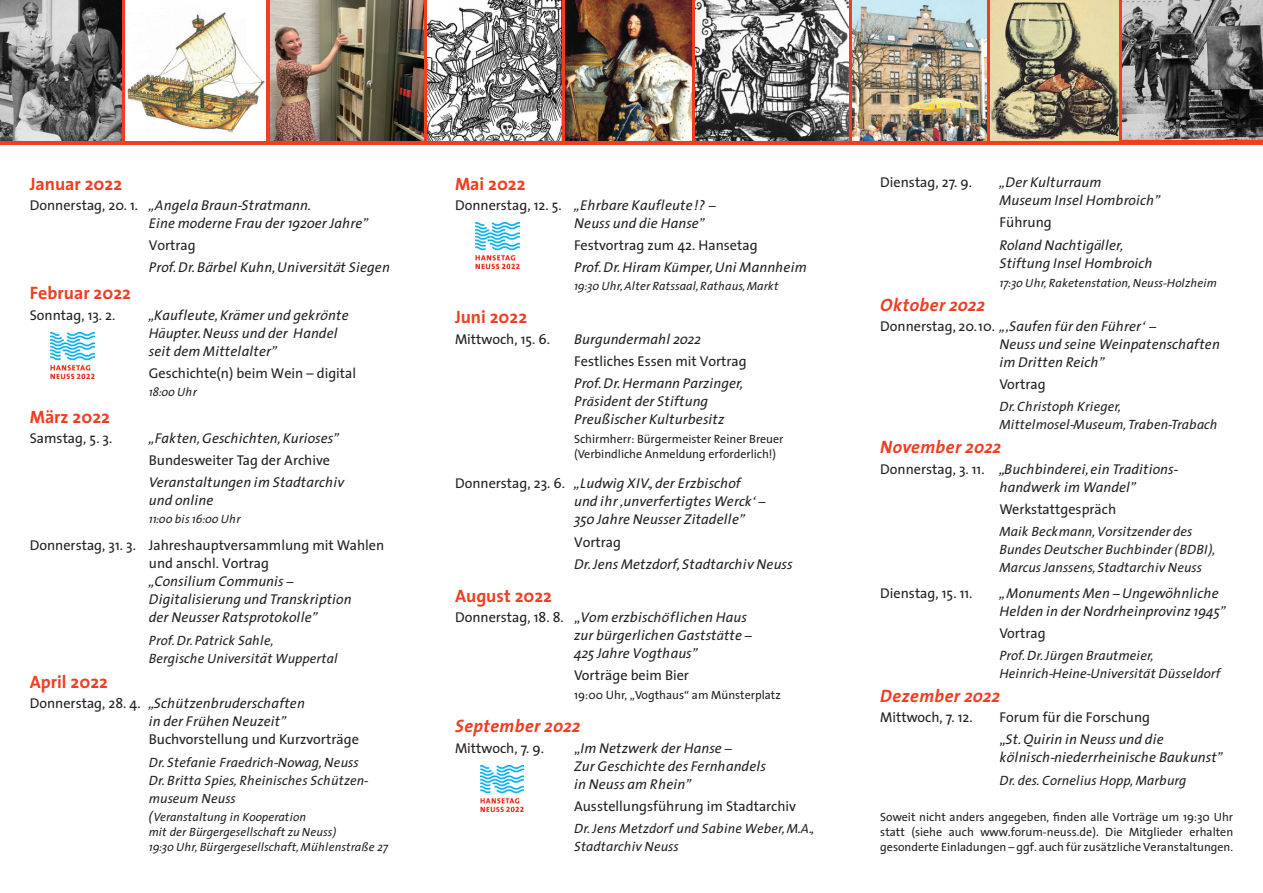
<style>
.page{position:relative;width:1263px;height:893px;background:#fff}
.page>*{position:absolute;margin:0;border:0;box-sizing:border-box;transform-origin:0 0}
.t1{font:700 18px "Thesis Sans";color:#ef3e22}
.t2{font:italic 700 18px "Thesis Sans";color:#ef3e22}
.t3{font:italic 14.25px/18px "Thesis Sans";letter-spacing:-.03em;color:#231f20}
.t4{font:14.25px/18px "Thesis Sans";color:#231f20;text-align:center}
.t5{font:italic 13.5px/18px "Thesis Sans";letter-spacing:-.03em;color:#231f20}
.t6{font:12px/15px "Thesis Sans";color:#231f20}
.t7{font:italic 12px/15px "Thesis Sans";letter-spacing:-.03em;color:#231f20}
.t8{font:italic 10.5px "Thesis Sans";color:#231f20}
.s1{font-style:normal}
.s2{font-size:13.5px}
</style>
<div class="page">
<svg style="left:0;top:0;width:1263px;height:145px;background:#d54e36"></svg>
<img style="left:51px;top:333px;width:43px;height:46px">
<img style="left:480px;top:765px;width:43px;height:46px">
<img style="left:476px;top:223px;width:43px;height:46px">
<img style="left:125px;top:0;width:141px;height:140px">
<img style="left:270px;top:0;width:153px;height:140px">
<img style="left:991px;top:0;width:127px;height:140px">
<img style="left:566px;top:0;width:125px;height:140px">
<img style="left:695px;top:0;width:153px;height:140px">
<img style="left:853px;top:0;width:133px;height:140px">
<img style="left:427px;top:0;width:134px;height:140px">
<img style="left:1123px;top:0;width:140px;height:140px">
<img style="left:0;top:0;width:121px;height:140px">
<p class="t1" style="left:30px;top:174px;width:94px">Januar 2022</p>
<p class="t3" style="left:149px;top:196px;width:222px;text-indent:-119px"><span class="s1">Donnerstag, 20. 1.</span> „Angela Braun-Stratmann.<br>Eine moderne Frau der 1920er Jahre”</p>
<p class="t4" style="left:149px;top:237px;width:48px">Vortrag</p>
<p class="t3" style="left:149px;top:259px;width:243px">Prof. Dr. Bärbel Kuhn, Universität Siegen</p>
<p class="t1" style="left:30px;top:283px;width:103px">Februar 2022</p>
<p class="t4" style="left:30px;top:307px;width:87px">Sonntag, 13. 2.</p>
<p class="t3" style="left:149px;top:306px;width:202px">„Kaufleute, Kr<span class="s2">a</span>mer und gekrönte</p>
<p class="t8" style="left:236px;top:302px;width:5px">..</p>
<p class="t3" style="left:149px;top:324px;width:191px">H<span class="s2">a</span>upter. Neuss und der Handel</p>
<p class="t8" style="left:162px;top:320px;width:5px">..</p>
<p class="t3" style="left:149px;top:342px;width:130px">seit dem Mittelalter”</p>
<p class="t4" style="left:149px;top:365px;width:209px">Geschichte(n) beim Wein – digital</p>
<p class="t7" style="left:149px;top:385px;width:50px">18:00 Uhr</p>
<p class="t1" style="left:30px;top:407px;width:82px">März 2022</p>
<p class="t4" style="left:30px;top:430px;width:84px">Samstag, 5. 3.</p>
<p class="t3" style="left:149px;top:429px;width:193px">„Fakten, Geschichten, Kurioses”</p>
<p class="t4" style="left:149px;top:452px;width:183px">Bundesweiter Tag der Archive</p>
<p class="t3" style="left:149px;top:474px;width:197px">Veranstaltungen im Stadtarchiv und online</p>
<p class="t7" style="left:149px;top:512px;width:94px">11:00 bis 16:00 Uhr</p>
<p class="t4" style="left:30px;top:537px;width:356px">Donnerstag, 31. 3. Jahreshauptversammlung mit Wahlen und anschl. Vortrag</p>
<p class="t3" style="left:149px;top:573px;width:205px">„Consilium Communis –<br>Digitalisierung und Transkription der Neusser Ratsprotokolle”</p>
<p class="t5" style="left:149px;top:631px;width:191px">Prof. Dr. Patrick Sahle,<br>Bergische Universitat Wuppertal</p>
<p class="t8" style="left:264px;top:645px;width:5px">..</p>
<p class="t1" style="left:30px;top:672px;width:80px">April 2022</p>
<p class="t3" style="left:30px;top:695px;width:277px"><span class="s1">Donnerstag, 28. 4.</span> „Schutzenbruderschaften</p>
<p class="t7" style="left:179px;top:689px;width:6px">..</p>
<p class="t3" style="left:149px;top:713px;width:140px">in der Fruhen Neuzeit”</p>
<p class="t7" style="left:201px;top:707px;width:6px">..</p>
<p class="t4" style="left:149px;top:731px;width:212px">Buchvorstellung und Kurzvorträge</p>
<p class="t5" style="left:149px;top:753px;width:221px">Dr. Stefanie Fraedrich-Nowag, Neuss<br>Dr. Britta Spies, Rheinisches Schutzen-</p>
<p class="t8" style="left:334px;top:768px;width:5px">..</p>
<p class="t5" style="left:149px;top:789px;width:89px">museum Neuss</p>
<p class="t7" style="left:149px;top:809px;width:190px"><span class="s2">(</span>Veranstaltung in Kooperation<br>mit der Burgergesellschaft zu Neuss)</p>
<p class="t7" style="left:149px;top:814px;width:241px;line-height:21.8px;text-indent:49px">..<br>19:30 Uhr, Burgergesellschaft, Muhlenstraße 27</p>
<p class="t7" style="left:209px;top:833px;width:7px">..</p>
<p class="t7" style="left:313px;top:833px;width:7px">..</p>
<p class="t1" style="left:455px;top:174px;width:72px">Mai 2022</p>
<p class="t3" style="left:574px;top:196px;width:143px;text-indent:-119px"><span class="s1">Donnerstag, 12. 5.</span> „Ehrbare Kaufleute !? –<br>Neuss und die Hanse”</p>
<p class="t3" style="left:574px;top:235px;width:235px;line-height:22.2px"><span class="s1">Festvortrag zum 42. Hansetag<br></span>Prof. Dr. Hiram K<span class="s2">u</span>mper, Uni Mannheim</p>
<p class="t8" style="left:674px;top:255px;width:5px">..</p>
<p class="t7" style="left:574px;top:279px;width:207px">19:30 Uhr, Alter Ratssaal, Rathaus, Markt</p>
<p class="t1" style="left:455px;top:307px;width:74px">Juni 2022</p>
<p class="t4" style="left:455px;top:331px;width:97px">Mittwoch, 15. 6.</p>
<p class="t3" style="left:574px;top:330px;width:129px">Burgundermahl 2022</p>
<p class="t4" style="left:574px;top:353px;width:174px">Festliches Essen mit Vortrag</p>
<p class="t3" style="left:574px;top:375px;width:170px">Prof. Dr. Hermann Parzinger,<br>Pr<span class="s2">a</span>sident der Stiftung</p>
<p class="t8" style="left:591px;top:389px;width:5px">..</p>
<p class="t3" style="left:574px;top:411px;width:152px">Preußischer Kulturbesitz</p>
<p class="t6" style="left:574px;top:432px;width:211px">Schirmherr: Bürgermeister Reiner Breuer (Verbindliche Anmeldung erforderlich!)</p>
<p class="t3" style="left:574px;top:475px;width:193px;text-indent:-119px"><span class="s1">Donnerstag, 23. 6.</span> „Ludwig XIV., der Erzbischof und ihr ‚unverfertigtes Werck‘ –<br>350 Jahre Neusser Zitadelle”</p>
<p class="t4" style="left:574px;top:534px;width:48px">Vortrag</p>
<p class="t3" style="left:574px;top:555px;width:220px">Dr. Jens Metzdorf, Stadtarchiv Neuss</p>
<p class="t1" style="left:455px;top:586px;width:99px">August 2022</p>
<p class="t3" style="left:455px;top:608px;width:294px"><span class="s1">Donnerstag, 18. 8. „</span>Vom erzbischoflichen Haus</p>
<p class="t7" style="left:665px;top:602px;width:6px">..</p>
<p class="t3" style="left:574px;top:626px;width:179px">zur burgerlichen Gastst<span class="s2">a</span>tte –</p>
<p class="t7" style="left:607px;top:620px;width:6px">..</p>
<p class="t8" style="left:720px;top:622px;width:5px">..</p>
<p class="t3" style="left:574px;top:644px;width:126px">425 Jahre Vogthaus”</p>
<p class="t4" style="left:574px;top:667px;width:116px">Vorträge beim Bier</p>
<p class="t6" style="left:574px;top:689px;width:208px">19:00 Uhr, „Vogthaus“ am Münsterplatz</p>
<p class="t2" style="left:455px;top:717px;width:127px">September 2022</p>
<p class="t4" style="left:455px;top:740px;width:91px">Mittwoch, 7. 9.</p>
<p class="t3" style="left:574px;top:739px;width:194px"><span class="s1">„</span>Im Netzwerk der Hanse –<br>Zur Geschichte des Fernhandels in Neuss am Rhein”</p>
<p class="t4" style="left:574px;top:798px;width:224px">Ausstellungsführung im Stadtarchiv</p>
<p class="t5" style="left:574px;top:820px;width:241px">Dr. Jens Metzdorf und Sabine Weber, M.A.,<br>Stadtarchiv Neuss</p>
<p class="t4" style="left:880px;top:174px;width:93px">Dienstag, 27. 9.</p>
<p class="t3" style="left:999px;top:174px;width:163px">„Der Kulturraum<br>Museum Insel Hombroich”</p>
<p class="t3" style="left:999px;top:212px;width:125px;line-height:22.2px"><span class="s1">Führung<br></span>Roland Nachtig<span class="s2">a</span>ller,</p>
<p class="t8" style="left:1097px;top:232px;width:5px">..</p>
<p class="t3" style="left:999px;top:254px;width:155px">Stiftung Insel Hombroich</p>
<p class="t7" style="left:999px;top:276px;width:219px">17:30 Uhr, Raketenstation, Neuss-Holzheim</p>
<p class="t2" style="left:880px;top:295px;width:107px">Oktober 2022</p>
<p class="t3" style="left:880px;top:317px;width:277px"><span class="s1">Donnerstag, 20. 10.</span> „ ‚Saufen fur den Fuhrer‘ –</p>
<p class="t7" style="left:1063px;top:311px;width:6px">..</p>
<p class="t7" style="left:1111px;top:311px;width:6px">..</p>
<p class="t3" style="left:999px;top:335px;width:222px">Neuss und seine Weinpatenschaften im Dritten Reich”</p>
<p class="t4" style="left:999px;top:376px;width:48px">Vortrag</p>
<p class="t5" style="left:999px;top:398px;width:220px">Dr. Christoph Krieger,<br>Mittelmosel-Museum, Traben-Trabach</p>
<p class="t2" style="left:880px;top:438px;width:123px">November 2022</p>
<p class="t3" style="left:999px;top:460px;width:180px;text-indent:-119px"><span class="s1">Donnerstag, 3. 11.</span> „Buchbinderei, ein Traditions&shy;handwerk im Wandel”</p>
<p class="t4" style="left:999px;top:501px;width:118px">Werkstattgespräch</p>
<p class="t5" style="left:999px;top:523px;width:217px">Maik Beckmann, Vorsitzender des<br>Bundes Deutscher Buchbinder (BDBI),<br>Marcus Janssens, Stadtarchiv Neuss</p>
<p class="t4" style="left:880px;top:585px;width:94px">Dienstag, 15. 11.</p>
<p class="t3" style="left:999px;top:584px;width:221px">„ Monuments Men – Ungewohnliche</p>
<p class="t7" style="left:1169px;top:578px;width:6px">..</p>
<p class="t3" style="left:999px;top:602px;width:229px">Helden in der Nordrheinprovinz 1945”</p>
<p class="t4" style="left:999px;top:625px;width:48px">Vortrag</p>
<p class="t5" style="left:999px;top:647px;width:156px">Prof. Dr. Jurgen Brautmeier,</p>
<p class="t8" style="left:1053px;top:643px;width:5px">..</p>
<p class="t5" style="left:999px;top:665px;width:224px">Heinrich-Heine-Universitat Dusseldorf</p>
<p class="t8" style="left:1147px;top:661px;width:5px">..</p>
<p class="t8" style="left:1171px;top:661px;width:5px">..</p>
<p class="t2" style="left:880px;top:686px;width:121px">Dezember 2022</p>
<p class="t4" style="left:880px;top:709px;width:94px">Mittwoch, 7. 12.</p>
<p class="t3" style="left:999px;top:707px;width:166px;line-height:22.2px"><span class="s1">Forum für die Forschung „</span>St. Quirin in Neuss und die</p>
<p class="t3" style="left:999px;top:749px;width:226px">kölnisch-niederrheinische Baukunst”</p>
<p class="t5" style="left:999px;top:771px;width:189px">Dr. des. Cornelius Hopp, Marburg</p>
<p class="t6" style="left:880px;top:810px;width:354px;text-align:justify">Soweit nicht anders angegeben, finden alle Vorträge um 19:30 Uhr statt (siehe auch www.forum-neuss.de). Die Mitglieder erhalten gesonderte Einladungen – ggf. auch für zusätzliche Veranstaltungen.</p>
</div>
